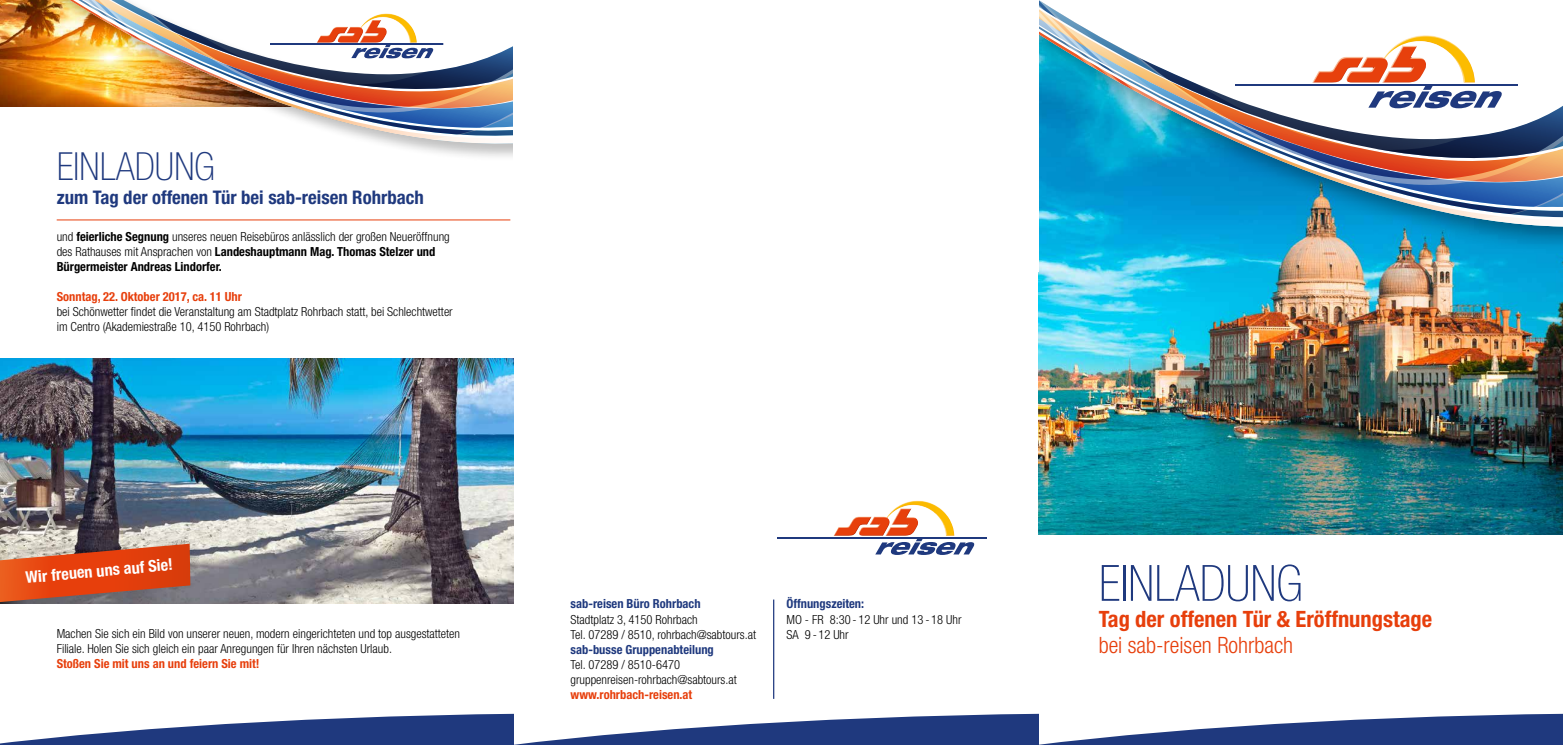
<style>
.page{position:relative;width:1563px;height:745px;background:#fff}
.page>*{position:absolute;margin:0;border:0;box-sizing:border-box;transform-origin:0 0}
.t1{font:100 condensed 50px "Helvetica Neue LT Std";color:#1f397e}
.t2{font:100 condensed 38.75px "Helvetica Neue LT Std";color:#1f397e}
.t3{font:700 condensed 22.5px "Helvetica Neue LT Std";color:#e73f0c}
.t4{font:300 condensed 22.5px "Helvetica Neue LT Std";color:#e73f0c}
.t5{font:700 condensed 18.75px "Helvetica Neue LT Std";color:#1f397e}
.t6{font:700 condensed 16.25px "Helvetica Neue LT Std";color:#fff}
.t7{font:300 condensed 12.5px/15px "Helvetica Neue LT Std";color:#000}
.t8{font:700 condensed 12.5px "Helvetica Neue LT Std";color:#e73f0c}
.t9{font:700 condensed 12.5px "Helvetica Neue LT Std";color:#1f397e}
.s1{font-weight:700}
</style>
<div class="page">
<img style="left:0;top:0;width:25px;height:106px">
<img style="left:1038px;top:254px;width:525px;height:280px">
<hr style="left:57px;top:219px;width:453px;height:1px;background:#e73f0c">
<svg style="left:0;top:713px;width:1563px;height:31px"></svg>
<img style="left:0;top:358px;width:514px;height:244px">
<svg style="left:875px;top:538px;width:100px;height:16px"></svg>
<hr style="left:777px;top:537px;width:209px;height:1px;background:#1f397e">
<img style="left:834px;top:500px;width:120px;height:35px">
<hr style="left:773px;top:599px;width:1px;height:99px;background:#1f397e">
<div style="left:25px;top:0;width:533px;height:162px;background:#000;opacity:.25"></div>
<img style="left:70px;top:0;width:444px;height:145px">
<img style="left:111px;top:0;width:403px;height:93px">
<hr style="left:270px;top:44px;width:173px;height:1px;background:#1f397e">
<img style="left:317px;top:14px;width:100px;height:29px">
<div style="left:514px;top:0;width:92px;height:184px;background:#fff"></div>
<svg style="left:0;top:601px;width:178px;height:1px"></svg>
<svg style="left:0;top:543px;width:190px;height:58px;background:#cc5832"></svg>
<svg style="left:1039px;top:226px;width:524px;height:27px;background:#16a1cf"></svg>
<img style="left:1039px;top:0;width:524px;height:226px">
<svg style="left:1368px;top:86px;width:135px;height:22px"></svg>
<hr style="left:1235px;top:84px;width:283px;height:2px;background:#1f397e">
<img style="left:1312px;top:35px;width:163px;height:47px">
<h2 class="t2" style="left:57px;top:145px;width:159px">EINLADUNG</h2>
<h3 class="t5" style="left:57px;top:186px;width:369px">zum Tag der offenen Tür bei sab-reisen Rohrbach</h3>
<p class="t7" style="left:57px;top:229px;width:395px">und <span class="s1">feierliche Segnung</span> unseres neuen Reisebüros anlässlich der großen Neueröffnung des Rathauses mit Ansprachen von <span class="s1">Landeshauptmann Mag. Thomas Stelzer und<br>Bürgermeister Andreas Lindorfer.</span></p>
<p class="t8" style="left:57px;top:289px;width:187px">Sonntag, 22. Oktober 2017, ca. 11 Uhr</p>
<p class="t7" style="left:57px;top:304px;width:397px">bei Schönwetter findet die Veranstaltung am Stadtplatz Rohrbach statt, bei Schlechtwetter im Centro (Akademiestraße 10, 4150 Rohrbach)</p>
<h3 class="t6" style="left:25px;top:567px;width:149px;rotate:-5deg">Wir freuen uns auf Sie!</h3>
<p class="t7" style="left:57px;top:625px;width:405px">Machen Sie sich ein Bild von unserer neuen, modern eingerichteten und top ausgestatteten<br>Filiale. Holen Sie sich gleich ein paar Anregungen für Ihren nächsten Urlaub.</p>
<p class="t8" style="left:57px;top:655px;width:204px">Stoßen Sie mit uns an und feiern Sie mit!</p>
<p class="t9" style="left:570px;top:596px;width:132px">sab-reisen Büro Rohrbach</p>
<p class="t7" style="left:570px;top:611px;width:187px">Stadtplatz 3, 4150 Rohrbach<br>Tel. 07289 / 8510, rohrbach@sabtours.at</p>
<p class="t9" style="left:570px;top:641px;width:145px">sab-busse Gruppenabteilung</p>
<p class="t7" style="left:570px;top:656px;width:168px">Tel. 07289 / 8510-6470 gruppenreisen-rohrbach@sabtours.at</p>
<p class="t8" style="left:570px;top:686px;width:123px">www.rohrbach-reisen.at</p>
<p class="t9" style="left:786px;top:596px;width:79px">Öffnungszeiten:</p>
<p class="t7" style="left:786px;top:611px;width:177px">MO - FR 8:30 - 12 Uhr und 13 - 18 Uhr<br>SA 9 - 12 Uhr</p>
<h1 class="t1" style="left:1098px;top:554px;width:205px">EINLADUNG</h1>
<h3 class="t3" style="left:1098px;top:605px;width:335px">Tag der offenen Tür &amp; Eröffnungstage</h3>
<h3 class="t4" style="left:1098px;top:632px;width:196px">bei sab-reisen Rohrbach</h3>
</div>
